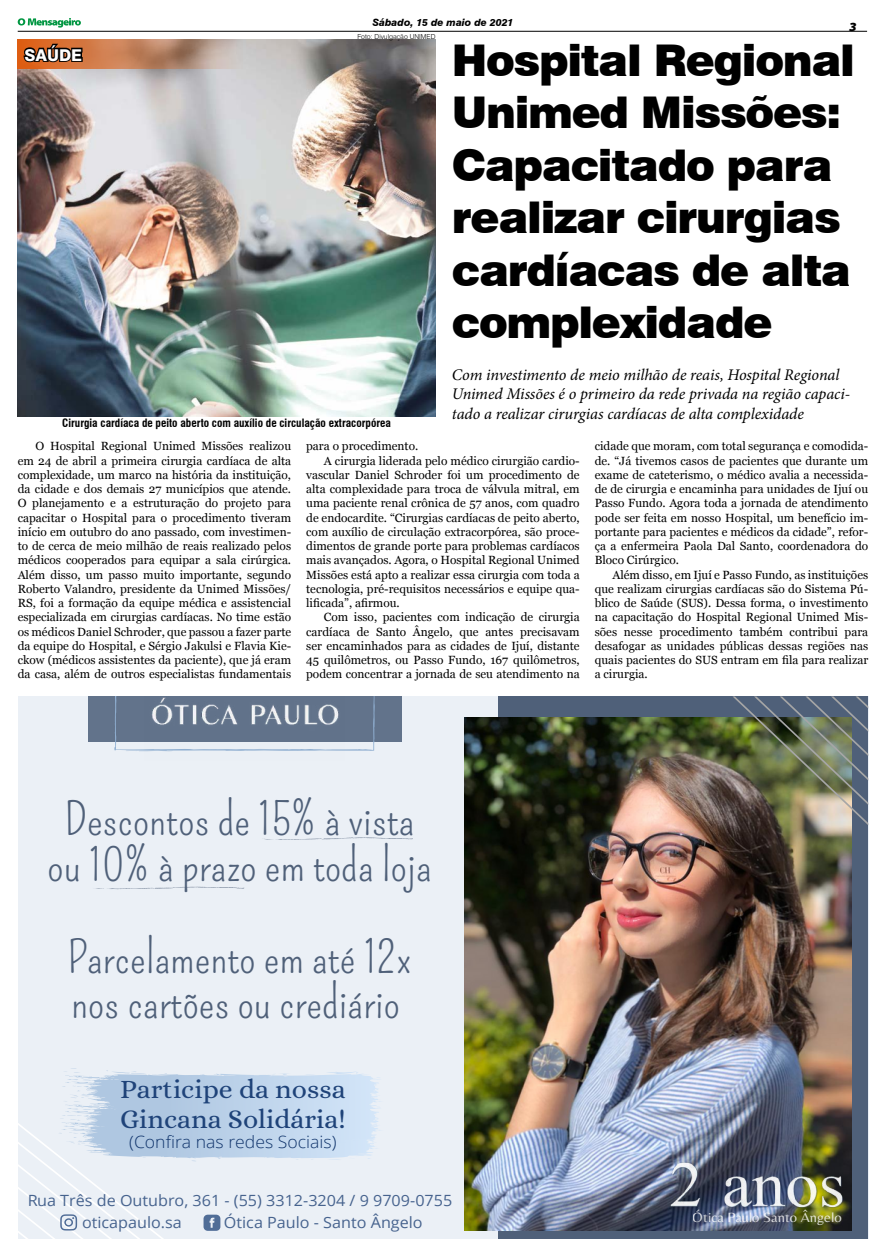
<style>
.page{position:relative;width:886px;height:1258px;background:#fff}
.page>*{position:absolute;margin:0;border:0;box-sizing:border-box;transform-origin:0 0}
.t1{font:44.25px/45.9px "Pompiere";color:#4f6079;text-align:center;scale:1.04 1}
.t2{font:900 43.75px/52.5px "Swiss 721 BT";letter-spacing:-.03em;color:#000}
.t3{font:26.62px/30px "Alice";color:#1f4379;scale:1.04 1}
.t4{font:300 16.88px "Open Sans";color:#12366d;scale:1.04 1}
.t5{font:italic 16.25px/19.5px "Minion Pro";letter-spacing:-.005em;color:#000}
.t6{font:800 16.25px "Swiss 721 BT";color:#fff}
.t7{font:15.5px/21.6px "Open Sans";color:#12366d;scale:1.04 1}
.t8{font:14px "Belleza";color:#fff;scale:1.04 1}
.t9{font:italic 900 semi-expanded 12.5px "Myriad Pro";color:#000}
.t10{font:11.88px/14.2px "Georgia";color:#000;text-align:justify}
.t11{font:700 condensed 11.25px "Swiss 721 BT";color:#000}
.t12{font:italic 800 10px "Swiss 721 BT";color:#000}
.t13{font:300 6.88px "Swiss 721 BT";color:#000}
</style>
<div class="page">
<hr style="left:18px;top:31px;width:849px;height:1px;background:#000">
<svg style="left:18px;top:18px;width:63px;height:10px"></svg>
<div style="left:18px;top:696px;width:850px;height:543px;background:#ebf0f6"></div>
<div style="left:498px;top:696px;width:370px;height:543px;background:#4f6079"></div>
<img style="left:464px;top:718px;width:388px;height:513px">
<img style="left:732px;top:696px;width:136px;height:129px">
<div style="left:88px;top:696px;width:314px;height:46px;background:#62738b"></div>
<svg style="left:114px;top:696px;width:261px;height:56px"></svg>
<svg style="left:264px;top:837px;width:149px;height:3px"></svg>
<svg style="left:95px;top:887px;width:149px;height:3px"></svg>
<svg style="left:64px;top:1068px;width:294px;height:8px"></svg>
<svg style="left:65px;top:1097px;width:293px;height:9px"></svg>
<svg style="left:18px;top:1115px;width:337px;height:124px"></svg>
<img style="left:669px;top:1133px;width:183px;height:98px">
<img style="left:18px;top:40px;width:417px;height:376px">
<svg style="left:18px;top:40px;width:225px;height:29px"></svg>
<svg style="left:22px;top:42px;width:62px;height:22px"></svg>
<h3 class="t6" style="left:24px;top:45px;width:59px">SAÚDE</h3>
<p class="t12" style="left:372px;top:17px;width:142px">Sábado, 15 de maio de 2021</p>
<p class="t13" style="left:357px;top:33px;width:80px">Foto: Divulgação UNIMED</p>
<p class="t9" style="left:849px;top:18px;width:9px">3</p>
<h2 class="t2" style="left:452px;top:34px;width:405px">Hospital Regional<br>Unimed Missões:<br>Capacitado para realizar cirurgias cardíacas de alta complexidade</h2>
<p class="t11" style="left:62px;top:417px;width:330px">Cirurgia cardíaca de peito aberto com auxílio de circulação extracorpórea</p>
<h3 class="t5" style="left:452px;top:365px;width:400px">Com investimento de meio milhão de reais, Hospital Regional<br>Unimed Missões é o primeiro da rede privada na região capaci&shy;tado a realizar cirurgias cardíacas de alta complexidade</h3>
<p class="t10" style="left:18px;top:439px;width:275px;text-indent:18px">O Hospital Regional Unimed Missões realizou em 24 de abril a primeira cirurgia cardíaca de alta complexidade, um marco na história da instituição, da cidade e dos demais 27 municípios que atende.<br>O planejamento e a estruturação do projeto para capacitar o Hospital para o procedimento tiveram início em outubro do ano passado, com investimen&shy;to de cerca de meio milhão de reais realizado pelos médicos cooperados para equipar a sala cirúrgica.<br>Além disso, um passo muito importante, segundo Roberto Valandro, presidente da Unimed Missões/ RS, foi a formação da equipe médica e assistencial especializada em cirurgias cardíacas. No time estão os médicos Daniel Schroder, que passou a fazer parte da equipe do Hospital, e Sérgio Jakulsi e Flavia Kie&shy;ckow (médicos assistentes da paciente), que já eram da casa, além de outros especialistas fundamentais</p>
<p class="t10" style="left:306px;top:439px;width:114px">para o procedimento.</p>
<p class="t10" style="left:324px;top:454px;width:257px">A cirurgia liderada pelo médico cirurgião cardio-</p>
<p class="t10" style="left:306px;top:468px;width:275px">vascular Daniel Schroder foi um procedimento de</p>
<p class="t10" style="left:306px;top:482px;width:275px">alta complexidade para troca de válvula mitral, em</p>
<p class="t10" style="left:306px;top:496px;width:275px">uma paciente renal crônica de 57 anos, com quadro</p>
<p class="t10" style="left:306px;top:511px;width:275px">de endocardite. “Cirurgias cardíacas de peito aberto,</p>
<p class="t10" style="left:306px;top:525px;width:275px">com auxílio de circulação extracorpórea, são proce-</p>
<p class="t10" style="left:306px;top:539px;width:275px">dimentos de grande porte para problemas cardíacos</p>
<p class="t10" style="left:306px;top:553px;width:275px">mais avançados. Agora, o Hospital Regional Unimed</p>
<p class="t10" style="left:306px;top:568px;width:275px">Missões está apto a realizar essa cirurgia com toda a</p>
<p class="t10" style="left:306px;top:582px;width:275px">tecnologia, pré-requisitos necessários e equipe qua-</p>
<p class="t10" style="left:306px;top:596px;width:95px">lificada”, afirmou.</p>
<p class="t10" style="left:324px;top:610px;width:257px">Com isso, pacientes com indicação de cirurgia</p>
<p class="t10" style="left:306px;top:625px;width:275px">cardíaca de Santo Ângelo, que antes precisavam</p>
<p class="t10" style="left:306px;top:639px;width:275px">ser encaminhados para as cidades de Ijuí, distante</p>
<p class="t10" style="left:306px;top:653px;width:275px">45 quilômetros, ou Passo Fundo, 167 quilômetros,</p>
<p class="t10" style="left:306px;top:667px;width:275px">podem concentrar a jornada de seu atendimento na</p>
<p class="t10" style="left:595px;top:439px;width:275px">cidade que moram, com total segurança e comodida&shy;de. “Já tivemos casos de pacientes que durante um exame de cateterismo, o médico avalia a necessida&shy;de de cirurgia e encaminha para unidades de Ijuí ou Passo Fundo. Agora toda a jornada de atendimento pode ser feita em nosso Hospital, um benefício im&shy;portante para pacientes e médicos da cidade”, refor&shy;ça a enfermeira Paola Dal Santo, coordenadora do Bloco Cirúrgico.</p>
<p class="t10" style="left:595px;top:568px;width:275px;text-indent:18px">Além disso, em Ijuí e Passo Fundo, as instituições que realizam cirurgias cardíacas são do Sistema Pú&shy;blico de Saúde (SUS). Dessa forma, o investimento na capacitação do Hospital Regional Unimed Mis&shy;sões nesse procedimento também contribui para desafogar as unidades públicas dessas regiões nas quais pacientes do SUS entram em fila para realizar a cirurgia.</p>
<h1 class="t1" style="left:48px;top:797px;width:371px">Descontos de 15% à vista ou 10% à prazo em toda loja</h1>
<h1 class="t1" style="left:67px;top:935px;width:332px;text-align:left">Parcelamento em até 12x nos cartões ou crediário</h1>
<h3 class="t3" style="left:120px;top:1076px;width:218px">Participe da nossa<br>Gincana Solidária!</h3>
<h3 class="t4" style="left:129px;top:1131px;width:201px">(Confira nas redes Sociais)</h3>
<h3 class="t7" style="left:82px;top:1189px;width:358px;text-indent:-55px">Rua Três de Outubro, 361 - (55) 3312-3204 / 9 9709-0755 oticapaulo.sa</h3>
<h3 class="t7" style="left:224px;top:1211px;width:193px">Ótica Paulo - Santo Ângelo</h3>
<p class="t8" style="left:693px;top:1209px;width:145px">Ótica Paulo Santo Ângelo</p>
</div>
